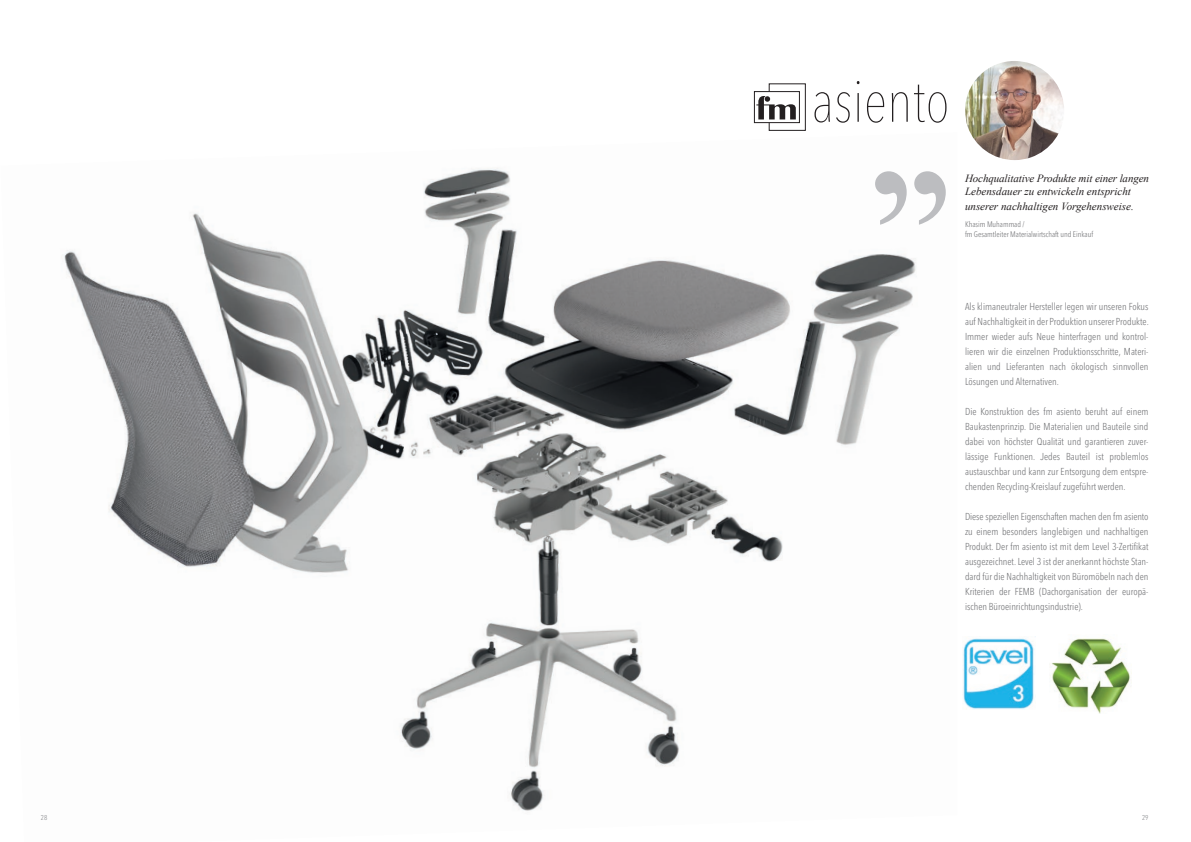
<style>
.page{position:relative;width:1191px;height:842px;background:#fff}
.page>*{position:absolute;margin:0;border:0;box-sizing:border-box;transform-origin:0 0}
.t1{font:200 59.4px "Avenir Next Condensed";color:#231f20}
.t2{font:italic 11px/13.2px "Times New Roman";color:#231f20}
.t3{font:300 condensed 10px/15px "Avenir Next LT Pro";color:#6c6d70;text-align:justify}
.t4{font:300 condensed 8px/9.6px "Avenir Next LT Pro";color:#6c6d70}
.t5{font:300 condensed 7px "Avenir Next LT Pro";color:#808285}
</style>
<div class="page">
<img style="left:64px;top:168px;width:882px;height:643px">
<img style="left:965px;top:61px;width:66px;height:66px">
<img style="left:1031px;top:64px;width:33px;height:93px">
<img style="left:968px;top:127px;width:63px;height:33px">
<svg style="left:875px;top:171px;width:70px;height:54px"></svg>
<img style="left:1051px;top:638px;width:79px;height:75px">
<svg style="left:756px;top:83px;width:50px;height:48px"></svg>
<div style="left:754px;top:91px;width:46px;height:32px;border:1px solid #231f20"></div>
<img style="left:963px;top:638px;width:72px;height:71px">
<p class="t5" style="left:41px;top:814px;width:8px">28</p>
<h1 class="t1" style="left:811px;top:66px;width:139px">asiento</h1>
<p class="t2" style="left:965px;top:171px;width:186px">Hochqualitative Produkte mit einer langen<br>Lebensdauer zu entwickeln entspricht</p>
<p class="t2" style="left:965px;top:199px;width:170px">unserer nachhaltigen Vorgehensweise.</p>
<p class="t4" style="left:965px;top:220px;width:130px">Khasim Muhammad /<br>fm Gesamtleiter Materialwirtschaft und Einkauf</p>
<p class="t3" style="left:965px;top:299px;width:185px">Als klimaneutraler Hersteller legen wir unseren Fokus auf Nachhaltigkeit in der Produktion unserer Produkte.<br>Immer wieder aufs Neue hinterfragen und kontrol&shy;lieren wir die einzelnen Produktionsschritte, Materi&shy;alien und Lieferanten nach ökologisch sinnvollen Lösungen und Alternativen.</p>
<p class="t3" style="left:965px;top:404px;width:185px">Die Konstruktion des fm asiento beruht auf einem Baukastenprinzip. Die Materialien und Bauteile sind dabei von höchster Qualität und garantieren zuver&shy;lässige Funktionen. Jedes Bauteil ist problemlos austauschbar und kann zur Entsorgung dem entspre&shy;chenden Recycling-Kreislauf zugeführt werden.</p>
<p class="t3" style="left:965px;top:509px;width:185px">Diese speziellen Eigenschaften machen den fm asiento zu einem besonders langlebigen und nachhaltigen Produkt. Der fm asiento ist mit dem Level 3-Zertifikat ausgezeichnet. Level 3 ist der anerkannt höchste Stan&shy;dard für die Nachhaltigkeit von Büromöbeln nach den Kriterien der FEMB (Dachorganisation der europä&shy;ischen Büroeinrichtungsindustrie).</p>
<p class="t5" style="left:1142px;top:814px;width:8px">29</p>
</div>
